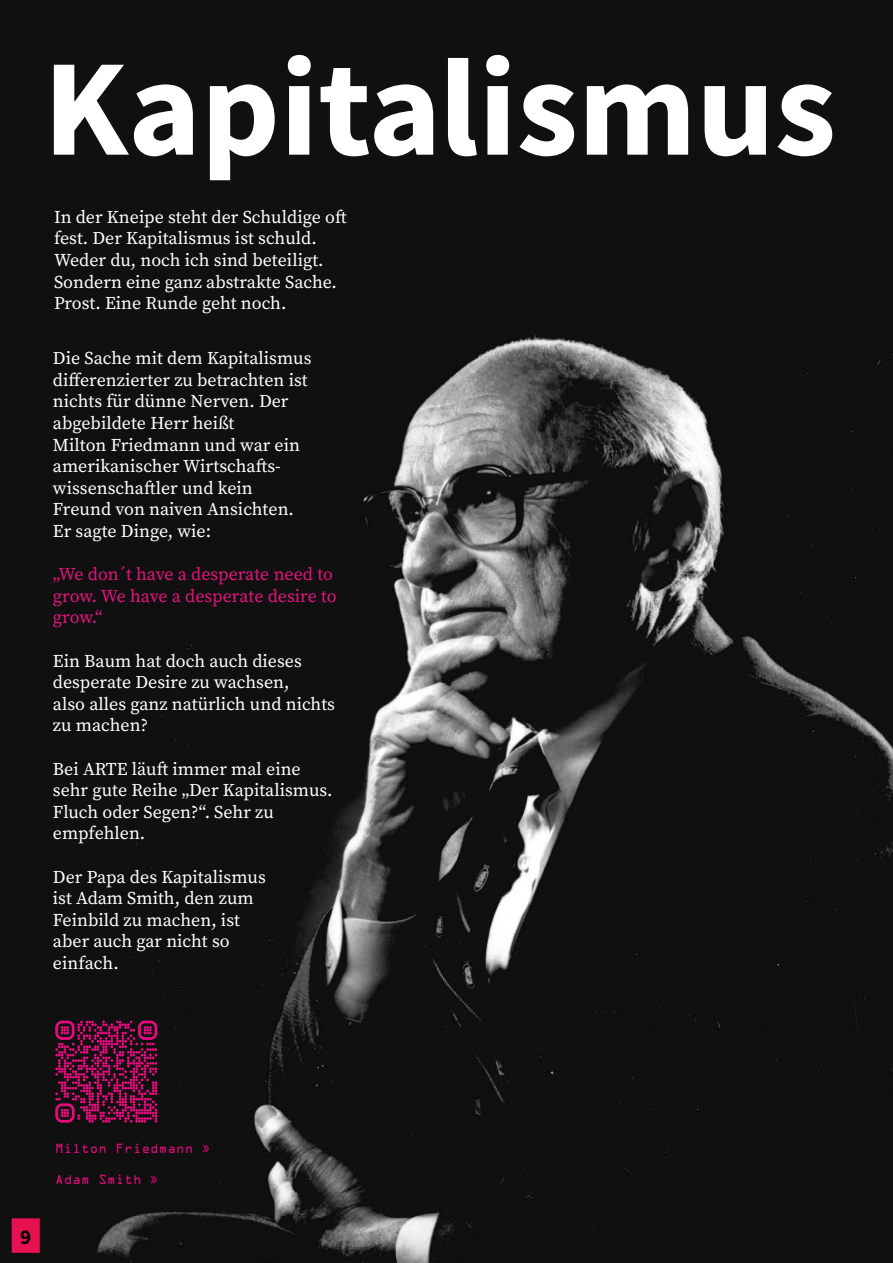
<style>
.page{position:relative;width:893px;height:1263px;background:#fff}
.page>*{position:absolute;margin:0;border:0;box-sizing:border-box;transform-origin:0 0}
.t1{font:138.15px "Source Sans Variable";color:#fff}
.t2{font:21px "Source Sans Variable";color:#020203}
.t3{font:18px/21.6px "Source Serif Variable";color:#fff}
.t4{font:18px/21.6px "Source Serif Variable";color:#e5147e}
.t5{font:12px "OCRA Std";color:#e50b7e}
.s1{font-size:10.5px;color:#e6007d}
</style>
<div class="page">
<img style="left:0;top:0;width:893px;height:1263px">
<svg style="left:55px;top:1020px;width:102px;height:103px;background:#610d3a"></svg>
<div style="left:12px;top:1218px;width:28px;height:35px;background:#e51150"></div>
<h1 class="t1" style="left:43px;top:25px;width:794px">Kapitalismus</h1>
<p class="t3" style="left:54px;top:206px;width:294px">In der Kneipe steht der Schuldige oft fest. Der Kapitalismus ist schuld.<br>Weder du, noch ich sind beteiligt.<br>Sondern eine ganz abstrakte Sache.<br>Prost. Eine Runde geht noch.</p>
<p class="t3" style="left:53px;top:347px;width:260px">Die Sache mit dem Kapitalismus differenzierter zu betrachten ist nichts für dünne Nerven. Der abgebildete Herr heißt<br>Milton Friedmann und war ein amerikanischer Wirtschafts&shy;wissenschaftler und kein<br>Freund von naiven Ansichten.<br>Er sagte Dinge, wie:</p>
<p class="t4" style="left:53px;top:563px;width:285px">„We don´t have a desperate need to grow. We have a desperate desire to grow.“</p>
<p class="t3" style="left:53px;top:650px;width:284px">Ein Baum hat doch auch dieses desperate Desire zu wachsen,<br>also alles ganz natürlich und nichts zu machen?</p>
<p class="t3" style="left:53px;top:758px;width:281px">Bei ARTE läuft immer mal eine sehr gute Reihe „Der Kapitalismus.<br>Fluch oder Segen?“. Sehr zu empfehlen.</p>
<p class="t3" style="left:53px;top:866px;width:214px">Der Papa des Kapitalismus ist Adam Smith, den zum<br>Feinbild zu machen, ist aber auch gar nicht so einfach.</p>
<p class="t2" style="left:20px;top:1225px;width:13px">9</p>
<p class="t5" style="left:55px;top:1143px;width:156px">Milton Friedmann <span class="s1">»</span></p>
<p class="t5" style="left:55px;top:1174px;width:104px">Adam Smith <span class="s1">»</span></p>
</div>
